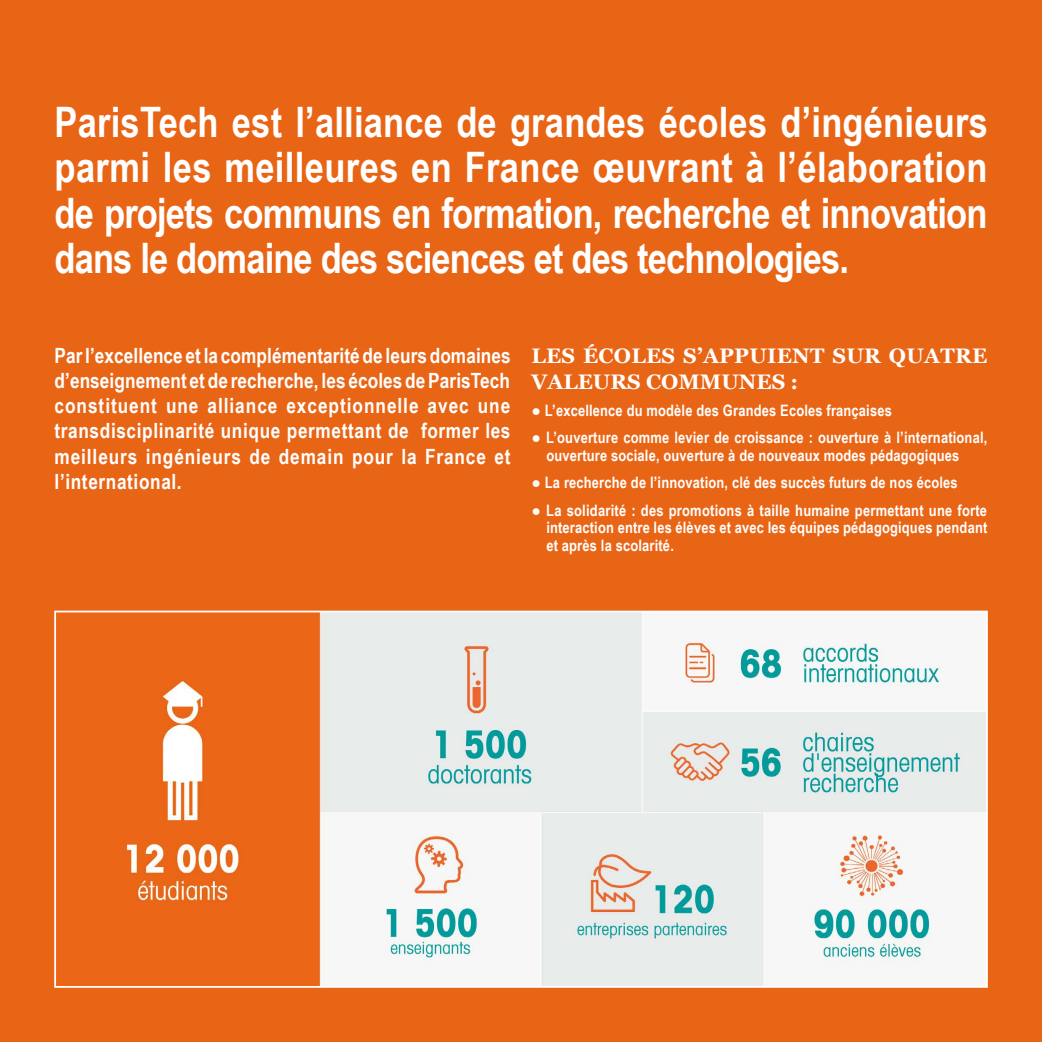
<style>
.page{position:relative;width:1042px;height:1042px;background:#e96516}
.page>*{position:absolute;margin:0;border:0;box-sizing:border-box;transform-origin:0 0}
.Texte_courant_justif{font:700 42px/45.5px "Arial Narrow";letter-spacing:-.02em;color:#fff;text-align:justify}
.Texte_courant_justif-2{font:700 21px/25.2px "Arial Narrow";letter-spacing:.045em;color:#fff;text-align:justify}
.Texte_courant_justif-3{font:700 21px/25.2px "Georgia";letter-spacing:.015em;color:#fff}
.Texte_courant_justif-4{font:700 15.75px/17.5px "Arial Narrow";letter-spacing:.01em;color:#fff}
</style>
<div class="page">
<svg style="left:54px;top:610px;width:934px;height:378px"></svg>
<p class="Texte_courant_justif" style="left:55px;top:97px;width:935px">ParisTech est l’alliance de grandes écoles d’ingénieurs parmi les meilleures en France œuvrant à l’élaboration de projets communs en formation, recherche et innovation dans le domaine des sciences et des technologies.</p>
<p class="Texte_courant_justif-2" style="left:55px;top:342px;width:458px">Par l’excellence et la complémentarité de leurs domaines d’enseignement et de recherche, les écoles de ParisTech constituent une alliance exceptionnelle avec une transdisciplinarité unique permettant de former les meilleurs ingénieurs de demain pour la France et l’international.</p>
<p class="Texte_courant_justif-3" style="left:531px;top:342px;width:457px">LES ÉCOLES S’APPUIENT SUR QUATRE<br>VALEURS COMMUNES :</p>
<p class="Texte_courant_justif-4" style="left:531px;top:401px;width:362px">● L’excellence du modèle des Grandes Ecoles françaises</p>
<p class="Texte_courant_justif-4" style="left:546px;top:428px;width:442px;text-indent:-15px">● L’ouverture comme levier de croissance : ouverture à l’international, ouverture sociale, ouverture à de nouveaux modes pédagogiques</p>
<p class="Texte_courant_justif-4" style="left:531px;top:473px;width:428px">● La recherche de l’innovation, clé des succès futurs de nos écoles</p>
<p class="Texte_courant_justif-4" style="left:546px;top:501px;width:442px;text-align:justify;text-indent:-15px">● La solidarité : des promotions à taille humaine permettant une forte interaction entre les élèves et avec les équipes pédagogiques pendant et après la scolarité.</p>
</div>
